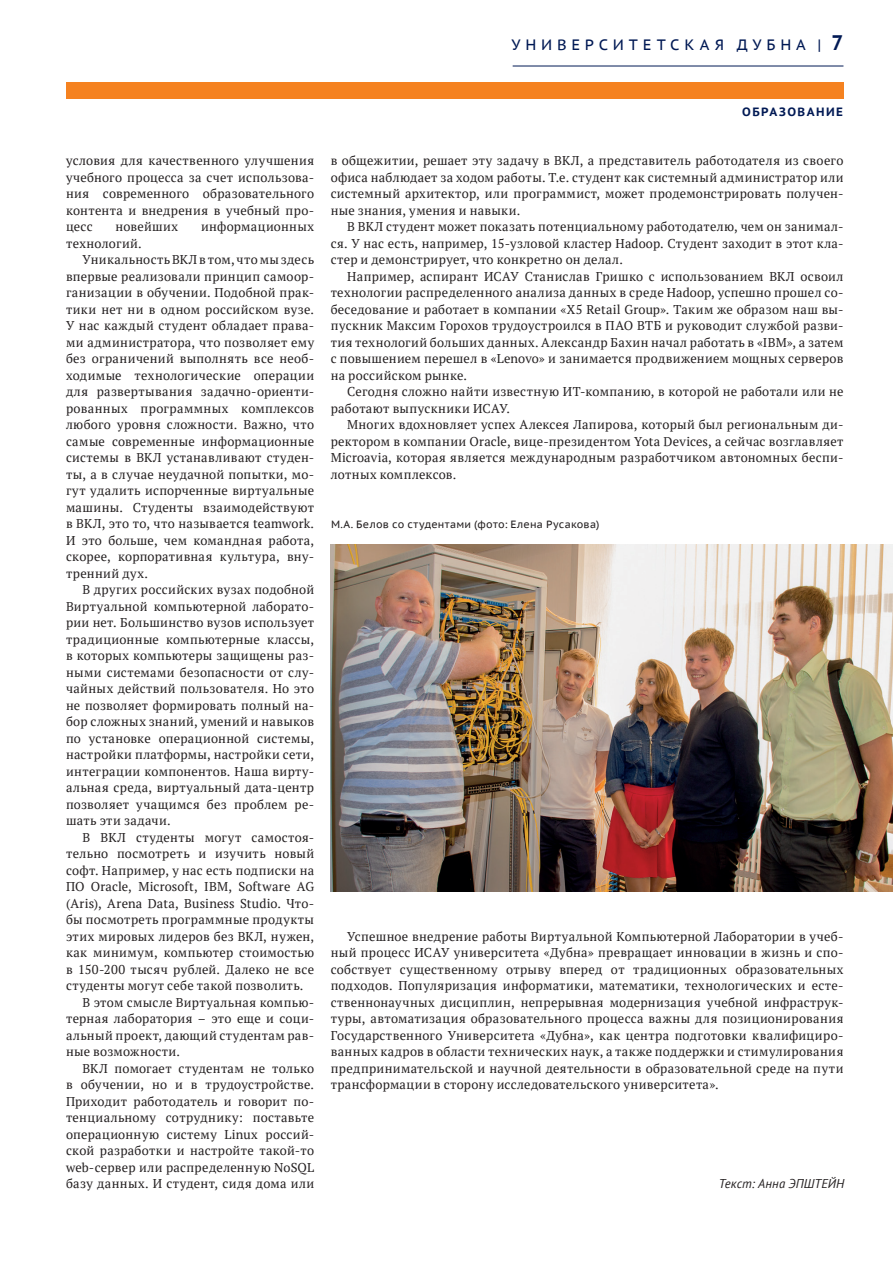
<style>
.page{position:relative;width:893px;height:1263px;background:#fff}
.page>*{position:absolute;margin:0;border:0;box-sizing:border-box;transform-origin:0 0}
.t1{font:15px "PT Sans Caption";letter-spacing:.32em;color:#001954}
.t2{font:12.75px/16.5px "PT Serif";letter-spacing:.025em;color:#231f20;text-align:justify}
.t3{font:italic 12.75px "PT Sans";letter-spacing:.005em;color:#231f20}
.t4{font:700 12px "PT Sans Caption";letter-spacing:.12em;color:#001954}
.t5{font:10.5px "PT Sans Caption";letter-spacing:.02em;color:#231f20}
.s1{font-family:"PT Sans";font-weight:700;font-size:21px}
</style>
<div class="page">
<hr style="left:513px;top:66px;width:330px;height:1px;background:#001954">
<div style="left:66px;top:82px;width:777px;height:17px;background:#f58220"></div>
<img style="left:331px;top:544px;width:562px;height:347px">
<p class="t1" style="left:511px;top:35px;width:333px">УНИВЕРСИТЕТСКАЯ ДУБНА | <span class="s1">7</span></p>
<p class="t2" style="left:66px;top:152px;width:250px">условия для качественного улучшения учебного процесса за счет использова&shy;ния современного образовательного контента и внедрения в учебный про&shy;цесс</p>
<p class="t2" style="left:116px;top:218px;width:64px">новейших</p>
<p class="t2" style="left:201px;top:218px;width:115px">информационных</p>
<p class="t2" style="left:66px;top:235px;width:77px">технологий.</p>
<p class="t2" style="left:83px;top:251px;width:233px">Уникальность ВКЛ в том, что мы здесь</p>
<p class="t2" style="left:66px;top:268px;width:250px">впервые реализовали принцип самоор-</p>
<p class="t2" style="left:66px;top:284px;width:250px">ганизации в обучении. Подобной прак-</p>
<p class="t2" style="left:66px;top:301px;width:250px">тики нет ни в одном российском вузе.</p>
<p class="t2" style="left:66px;top:317px;width:250px">У нас каждый студент обладает права-</p>
<p class="t2" style="left:66px;top:334px;width:250px">ми администратора, что позволяет ему</p>
<p class="t2" style="left:66px;top:350px;width:250px">без ограничений выполнять все необ-</p>
<p class="t2" style="left:66px;top:367px;width:250px">ходимые технологические операции</p>
<p class="t2" style="left:66px;top:383px;width:250px">для развертывания задачно-ориенти-</p>
<p class="t2" style="left:66px;top:400px;width:250px">рованных программных комплексов</p>
<p class="t2" style="left:66px;top:416px;width:250px">любого уровня сложности. Важно, что</p>
<p class="t2" style="left:66px;top:433px;width:250px">самые современные информационные</p>
<p class="t2" style="left:66px;top:449px;width:250px">системы в ВКЛ устанавливают студен-</p>
<p class="t2" style="left:66px;top:466px;width:250px">ты, а в случае неудачной попытки, мо-</p>
<p class="t2" style="left:66px;top:482px;width:250px">гут удалить испорченные виртуальные</p>
<p class="t2" style="left:66px;top:499px;width:250px">машины. Студенты взаимодействуют</p>
<p class="t2" style="left:66px;top:515px;width:250px">в ВКЛ, это то, что называется teamwork.</p>
<p class="t2" style="left:66px;top:532px;width:250px">И это больше, чем командная работа,</p>
<p class="t2" style="left:66px;top:548px;width:250px">скорее, корпоративная культура, вну-</p>
<p class="t2" style="left:66px;top:565px;width:84px">тренний дух.</p>
<p class="t2" style="left:83px;top:581px;width:233px">В других российских вузах подобной</p>
<p class="t2" style="left:66px;top:598px;width:250px">Виртуальной компьютерной лаборато-</p>
<p class="t2" style="left:66px;top:614px;width:250px">рии нет. Большинство вузов использует</p>
<p class="t2" style="left:66px;top:631px;width:250px">традиционные компьютерные классы,</p>
<p class="t2" style="left:66px;top:647px;width:250px">в которых компьютеры защищены раз-</p>
<p class="t2" style="left:66px;top:664px;width:250px">ными системами безопасности от слу-</p>
<p class="t2" style="left:66px;top:680px;width:250px">чайных действий пользователя. Но это</p>
<p class="t2" style="left:66px;top:697px;width:250px">не позволяет формировать полный на-</p>
<p class="t2" style="left:66px;top:713px;width:250px">бор сложных знаний, умений и навыков</p>
<p class="t2" style="left:66px;top:730px;width:250px">по установке операционной системы,</p>
<p class="t2" style="left:66px;top:746px;width:250px">настройки платформы, настройки сети,</p>
<p class="t2" style="left:66px;top:763px;width:250px">интеграции компонентов. Наша вирту-</p>
<p class="t2" style="left:66px;top:779px;width:250px">альная среда, виртуальный дата-центр</p>
<p class="t2" style="left:66px;top:796px;width:250px">позволяет учащимся без проблем ре-</p>
<p class="t2" style="left:66px;top:812px;width:106px">шать эти задачи.</p>
<p class="t2" style="left:83px;top:829px;width:233px">В ВКЛ студенты могут самостоя-</p>
<p class="t2" style="left:66px;top:845px;width:250px">тельно посмотреть и изучить новый</p>
<p class="t2" style="left:66px;top:862px;width:250px">софт. Например, у нас есть подписки на</p>
<p class="t2" style="left:66px;top:878px;width:250px">ПО Oracle, Microsoft, IBM, Software AG</p>
<p class="t2" style="left:66px;top:895px;width:250px">(Aris), Arena Data, Business Studio. Что-</p>
<p class="t2" style="left:66px;top:911px;width:250px">бы посмотреть программные продукты</p>
<p class="t2" style="left:66px;top:928px;width:250px">этих мировых лидеров без ВКЛ, нужен,</p>
<p class="t2" style="left:66px;top:944px;width:250px">как минимум, компьютер стоимостью</p>
<p class="t2" style="left:66px;top:961px;width:250px">в 150-200 тысяч рублей. Далеко не все</p>
<p class="t2" style="left:66px;top:977px;width:239px">студенты могут себе такой позволить.</p>
<p class="t2" style="left:83px;top:994px;width:233px">В этом смысле Виртуальная компью-</p>
<p class="t2" style="left:66px;top:1010px;width:250px">терная лаборатория – это еще и соци-</p>
<p class="t2" style="left:66px;top:1027px;width:250px">альный проект, дающий студентам рав-</p>
<p class="t2" style="left:66px;top:1043px;width:116px">ные возможности.</p>
<p class="t2" style="left:83px;top:1060px;width:233px">ВКЛ помогает студентам не только</p>
<p class="t2" style="left:66px;top:1076px;width:250px">в обучении, но и в трудоустройстве.</p>
<p class="t2" style="left:66px;top:1093px;width:250px">Приходит работодатель и говорит по-</p>
<p class="t2" style="left:66px;top:1109px;width:250px">тенциальному сотруднику: поставьте</p>
<p class="t2" style="left:66px;top:1126px;width:250px">операционную систему Linux россий-</p>
<p class="t2" style="left:66px;top:1142px;width:250px">ской разработки и настройте такой-то</p>
<p class="t2" style="left:66px;top:1159px;width:250px">web-сервер или распределенную NoSQL</p>
<p class="t2" style="left:66px;top:1175px;width:250px">базу данных. И студент, сидя дома или</p>
<p class="t4" style="left:742px;top:103px;width:102px">ОБРАЗОВАНИЕ</p>
<p class="t2" style="left:331px;top:152px;width:514px">в общежитии, решает эту задачу в ВКЛ, а представитель работодателя из своего офиса наблюдает за ходом работы. Т.е. студент как системный администратор или системный архитектор, или программист, может продемонстрировать получен&shy;ные знания, умения и навыки.</p>
<p class="t2" style="left:331px;top:218px;width:514px;text-indent:16px">В ВКЛ студент может показать потенциальному работодателю, чем он занимал&shy;ся. У нас есть, например, 15-узловой кластер Hadoop. Студент заходит в этот кла&shy;стер и демонстрирует, что конкретно он делал.</p>
<p class="t2" style="left:331px;top:268px;width:514px;text-indent:16px">Например, аспирант ИСАУ Станислав Гришко с использованием ВКЛ освоил технологии распределенного анализа данных в среде Hadoop, успешно прошел со&shy;беседование и работает в компании «X5 Retail Group». Таким же образом наш вы&shy;пускник Максим Горохов трудоустроился в ПАО ВТБ и руководит службой разви&shy;тия технологий больших данных. Александр Бахин начал работать в «IBM», а затем с повышением перешел в «Lenovo» и занимается продвижением мощных серверов на российском рынке.</p>
<p class="t2" style="left:331px;top:383px;width:514px;text-indent:16px">Сегодня сложно найти известную ИТ-компанию, в которой не работали или не работают выпускники ИСАУ.</p>
<p class="t2" style="left:331px;top:416px;width:514px;text-indent:16px">Многих вдохновляет успех Алексея Лапирова, который был региональным ди&shy;ректором в компании Oracle, вице-президентом Yota Devices, а сейчас возглавляет Microavia, которая является международным разработчиком автономных беспи&shy;лотных комплексов.</p>
<p class="t5" style="left:331px;top:518px;width:270px">М.А. Белов со студентами (фото: Елена Русакова)</p>
<p class="t2" style="left:331px;top:928px;width:514px;text-indent:16px">Успешное внедрение работы Виртуальной Компьютерной Лаборатории в учеб&shy;ный процесс ИСАУ университета «Дубна» превращает инновации в жизнь и спо&shy;собствует существенному отрыву вперед от традиционных образовательных подходов. Популяризация информатики, математики, технологических и есте&shy;ственнонаучных дисциплин, непрерывная модернизация учебной инфраструк&shy;туры, автоматизация образовательного процесса важны для позиционирования Государственного Университета «Дубна», как центра подготовки квалифициро&shy;ванных кадров в области технических наук, а также поддержки и стимулирования предпринимательской и научной деятельности в образовательной среде на пути трансформации в сторону исследовательского университета».</p>
<p class="t3" style="left:719px;top:1175px;width:127px">Текст: Анна ЭПШТЕЙН</p>
</div>
